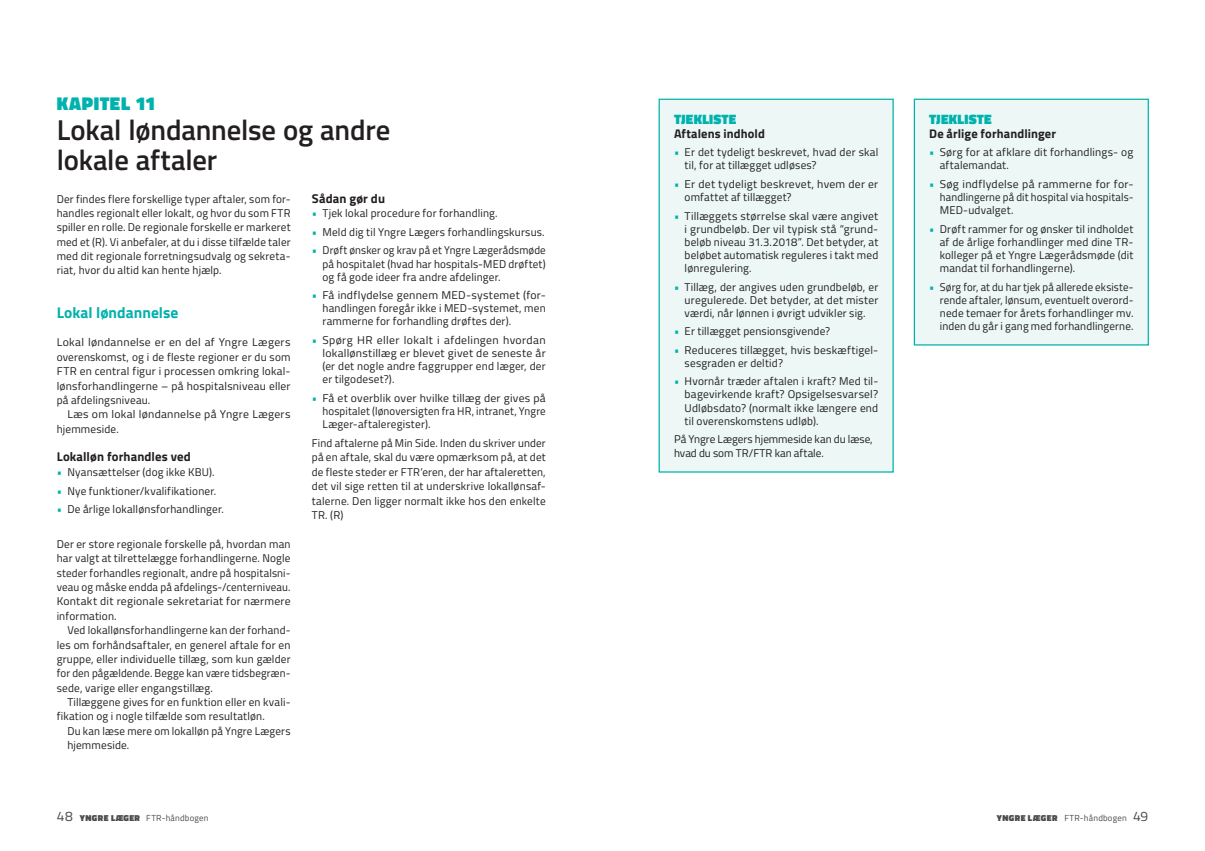
<style>
.page{position:relative;width:1205px;height:851px;background:#fff}
.page>*{position:absolute;margin:0;border:0;box-sizing:border-box;transform-origin:0 0}
.Titel_2023_Speciallæger{font:600 28.75px/30px "Titillium Web";letter-spacing:-.005em;color:#231f20}
.Titel_2023_Speciallæger-2{font:900 18.75px "Titillium Web";letter-spacing:.025em;color:#00b2ad}
.Stor_MR_Speciallæger_2023{font:700 15.5px "Titillium Web";color:#00b2ad}
.MR_Tjekliste_i_boks{font:900 13.75px "Titillium Web";letter-spacing:.015em;color:#00b2ad}
.MR_Speciallæger_2023{font:700 12.75px "Titillium Web";letter-spacing:.01em;color:#231f20}
.MR_Tjekliste_i_boks-2{font:700 12.5px "Titillium Web";letter-spacing:.01em;color:#231f20}
.BT_Speciallæger_2023{font:11.25px/13.1px "Titillium Web";letter-spacing:.015em;color:#231f20;text-align:justify}
.BT_Speciallæger_2023-2{font:11.25px/13.1px "Titillium Web";letter-spacing:.015em;color:#231f20;text-align:justify;scale:1.04 1}
.BT_Indryk_Speciallæger_2023{font:11.25px/14.4px "Titillium Web";letter-spacing:.015em;color:#231f20;text-align:justify}
.BT_Speciallæger_2023-3{font:11.25px/13.1px "Titillium Web";letter-spacing:.015em;color:#231f20;text-align:justify;scale:.96 1}
.BT_Speciallæger_2023_grøn_boks_sort{font:11.25px/14.4px "Titillium Web";color:#231f20}
.BT_Indryk_Speciallæger_2023-2{font:11.25px/14.4px "Titillium Web";letter-spacing:.015em;color:#231f20;scale:1.04 1}
.t1{font:8.75px "Titillium Web";letter-spacing:.02em;color:#4b4c4d}
.s1{color:#00b2ad}
.s2{font-size:13.75px}
.s3{font-weight:900}
</style>
<div class="page">
<div style="left:914px;top:99px;width:234px;height:246px;background:#ecf7f6"></div>
<div style="left:914px;top:99px;width:235px;height:246px;border:1px solid #00b2ad"></div>
<div style="left:659px;top:99px;width:234px;height:373px;background:#ecf7f6"></div>
<div style="left:658px;top:99px;width:236px;height:373px;border:1px solid #00b2ad"></div>
<p class="Titel_2023_Speciallæger-2" style="left:57px;top:90px;width:100px">KAPITEL 11</p>
<p class="Titel_2023_Speciallæger" style="left:57px;top:113px;width:335px">Lokal løndannelse og andre lokale aftaler</p>
<p class="BT_Speciallæger_2023" style="left:57px;top:191px;width:235px;line-height:14.4px">Der findes flere forskellige typer aftaler, som for&shy;handles regionalt eller lokalt, og hvor du som FTR spiller en rolle. De regionale forskelle er markeret med et (R). Vi anbefaler, at du i disse tilfælde taler med dit regionale forretningsudvalg og sekreta&shy;riat, hvor du altid kan hente hjælp.</p>
<p class="Stor_MR_Speciallæger_2023" style="left:57px;top:300px;width:123px">Lokal løndannelse</p>
<p class="BT_Speciallæger_2023-2" style="left:57px;top:334px;width:226px;line-height:14.4px">Lokal løndannelse er en del af Yngre Lægers overenskomst, og i de fleste regioner er du som FTR en central figur i processen omkring lokal&shy;lønsforhandlingerne – på hospitalsniveau eller på afdelingsniveau.</p>
<p class="BT_Indryk_Speciallæger_2023-2" style="left:57px;top:406px;width:226px;text-indent:11px">Læs om lokal løndannelse på Yngre Lægers hjemmeside.</p>
<p class="MR_Speciallæger_2023" style="left:57px;top:447px;width:136px">Lokalløn forhandles ved</p>
<p class="BT_Speciallæger_2023" style="left:57px;top:465px;width:160px"><span class="s1">•</span> Nyansættelser (dog ikke KBU).</p>
<p class="BT_Speciallæger_2023" style="left:57px;top:483px;width:161px"><span class="s1">•</span> Nye funktioner/kvalifikationer.</p>
<p class="BT_Speciallæger_2023" style="left:57px;top:502px;width:169px"><span class="s1">•</span> De årlige lokallønsforhandlinger.</p>
<p class="BT_Speciallæger_2023" style="left:57px;top:536px;width:235px;line-height:14.4px">Der er store regionale forskelle på, hvordan man har valgt at tilrettelægge forhandlingerne. Nogle steder forhandles regionalt, andre på hospitalsni&shy;veau og måske endda på afdelings-/centerniveau.<br>Kontakt dit regionale sekretariat for nærmere information.</p>
<p class="BT_Indryk_Speciallæger_2023" style="left:57px;top:622px;width:235px;text-indent:11px">Ved lokallønsforhandlingerne kan der forhand&shy;les om forhåndsaftaler, en generel aftale for en gruppe, eller individuelle tillæg, som kun gælder for den pågældende. Begge kan være tidsbegræn&shy;sede, varige eller engangstillæg.</p>
<p class="BT_Indryk_Speciallæger_2023" style="left:57px;top:694px;width:235px;text-indent:11px">Tillæggene gives for en funktion eller en kvali&shy;fikation og i nogle tilfælde som resultatløn.</p>
<p class="BT_Indryk_Speciallæger_2023" style="left:67px;top:723px;width:225px">Du kan læse mere om lokalløn på Yngre Lægers</p>
<p class="BT_Indryk_Speciallæger_2023" style="left:67px;top:737px;width:64px">hjemmeside.</p>
<p class="MR_Speciallæger_2023" style="left:312px;top:188px;width:75px">Sådan gør du</p>
<p class="BT_Speciallæger_2023" style="left:312px;top:206px;width:187px"><span class="s1">•</span> Tjek lokal procedure for forhandling.</p>
<p class="BT_Speciallæger_2023" style="left:312px;top:225px;width:234px"><span class="s1">•</span> Meld dig til Yngre Lægers forhandlingskursus.</p>
<p class="BT_Speciallæger_2023" style="left:322px;top:243px;width:225px;text-indent:-11px"><span class="s1">•</span> Drøft ønsker og krav på et Yngre Lægerådsmøde på hospitalet (hvad har hospitals-MED drøftet) og få gode ideer fra andre afdelinger.</p>
<p class="BT_Speciallæger_2023-2" style="left:322px;top:288px;width:216px;text-indent:-11px"><span class="s1">•</span> Få indflydelse gennem MED-systemet (for&shy;handlingen foregår ikke i MED-systemet, men rammerne for forhandling drøftes der).</p>
<p class="BT_Speciallæger_2023-2" style="left:322px;top:333px;width:216px;text-indent:-11px"><span class="s1">•</span> Spørg HR eller lokalt i afdelingen hvordan lokallønstillæg er blevet givet de seneste år (er det nogle andre faggrupper end læger, der er tilgodeset?).</p>
<p class="BT_Speciallæger_2023-2" style="left:322px;top:390px;width:216px;text-indent:-11px"><span class="s1">•</span> Få et overblik over hvilke tillæg der gives på hospitalet (lønoversigten fra HR, intranet, Yngre Læger-aftaleregister).</p>
<p class="BT_Speciallæger_2023" style="left:312px;top:435px;width:235px;line-height:14.4px">Find aftalerne på Min Side. Inden du skriver under på en aftale, skal du være opmærksom på, at det de fleste steder er FTR’eren, der har aftaleretten, det vil sige retten til at underskrive lokallønsaf&shy;talerne. Den ligger normalt ikke hos den enkelte TR. (R)</p>
<p class="MR_Tjekliste_i_boks" style="left:674px;top:109px;width:64px">TJEKLISTE</p>
<p class="MR_Tjekliste_i_boks-2" style="left:674px;top:124px;width:92px">Aftalens indhold</p>
<p class="BT_Speciallæger_2023" style="left:684px;top:145px;width:195px;text-indent:-11px"><span class="s1">•</span> Er det tydeligt beskrevet, hvad der skal til, for at tillægget udløses?</p>
<p class="BT_Speciallæger_2023-2" style="left:684px;top:177px;width:188px;text-indent:-11px"><span class="s1">•</span> Er det tydeligt beskrevet, hvem der er omfattet af tillægget?</p>
<p class="BT_Speciallæger_2023" style="left:684px;top:208px;width:195px;text-indent:-11px"><span class="s1">•</span> Tillæggets størrelse skal være angivet i grundbeløb. Der vil typisk stå “grund&shy;beløb niveau 31.3.2018”. Det betyder, at beløbet automatisk reguleres i takt med lønregulering.</p>
<p class="BT_Speciallæger_2023" style="left:684px;top:279px;width:195px;text-indent:-11px"><span class="s1">•</span> Tillæg, der angives uden grundbeløb, er uregulerede. Det betyder, at det mister værdi, når lønnen i øvrigt udvikler sig.</p>
<p class="BT_Speciallæger_2023" style="left:674px;top:324px;width:158px"><span class="s1">•</span> Er tillægget pensionsgivende?</p>
<p class="BT_Speciallæger_2023" style="left:684px;top:342px;width:195px;text-indent:-11px"><span class="s1">•</span> Reduceres tillægget, hvis beskæftigel&shy;sesgraden er deltid?</p>
<p class="BT_Speciallæger_2023" style="left:684px;top:374px;width:195px;text-indent:-11px"><span class="s1">•</span> Hvornår træder aftalen i kraft? Med til&shy;bagevirkende kraft? Opsigelsesvarsel?<br>Udløbsdato? (normalt ikke længere end til overenskomstens udløb).</p>
<p class="BT_Speciallæger_2023_grøn_boks_sort" style="left:674px;top:431px;width:200px">På Yngre Lægers hjemmeside kan du læse, hvad du som TR/FTR kan aftale.</p>
<p class="MR_Tjekliste_i_boks" style="left:929px;top:109px;width:64px">TJEKLISTE</p>
<p class="MR_Tjekliste_i_boks-2" style="left:929px;top:124px;width:128px">De årlige forhandlinger</p>
<p class="BT_Speciallæger_2023" style="left:940px;top:145px;width:195px;text-indent:-11px"><span class="s1">•</span> Sørg for at afklare dit forhandlings- og aftalemandat.</p>
<p class="BT_Speciallæger_2023-2" style="left:940px;top:177px;width:188px;text-align:left;text-indent:-11px"><span class="s1">•</span> Søg indflydelse på rammerne for for&shy;handlingerne på dit hospital via hospitals-<br>MED-udvalget.</p>
<p class="BT_Speciallæger_2023" style="left:940px;top:221px;width:195px;text-align:left;text-indent:-11px"><span class="s1">•</span> Drøft rammer for og ønsker til indholdet af de årlige forhandlinger med dine TR&shy;kolleger på et Yngre Lægerådsmøde (dit mandat til forhandlingerne).</p>
<p class="BT_Speciallæger_2023-3" style="left:940px;top:279px;width:203px;text-indent:-11px"><span class="s1">•</span> Sørg for, at du har tjek på allerede eksiste&shy;rende aftaler, lønsum, eventuelt overord&shy;nede temaer for årets forhandlinger mv. inden du går i gang med forhandlingerne.</p>
<p class="t1" style="left:57px;top:811px;width:153px"><span class="s2">48</span> <span class="s3">YNGRE LÆGER</span> FTR-håndbogen</p>
<p class="t1" style="left:997px;top:811px;width:153px"><span class="s3">YNGRE LÆGER</span> FTR-håndbogen <span class="s2">49</span></p>
</div>
